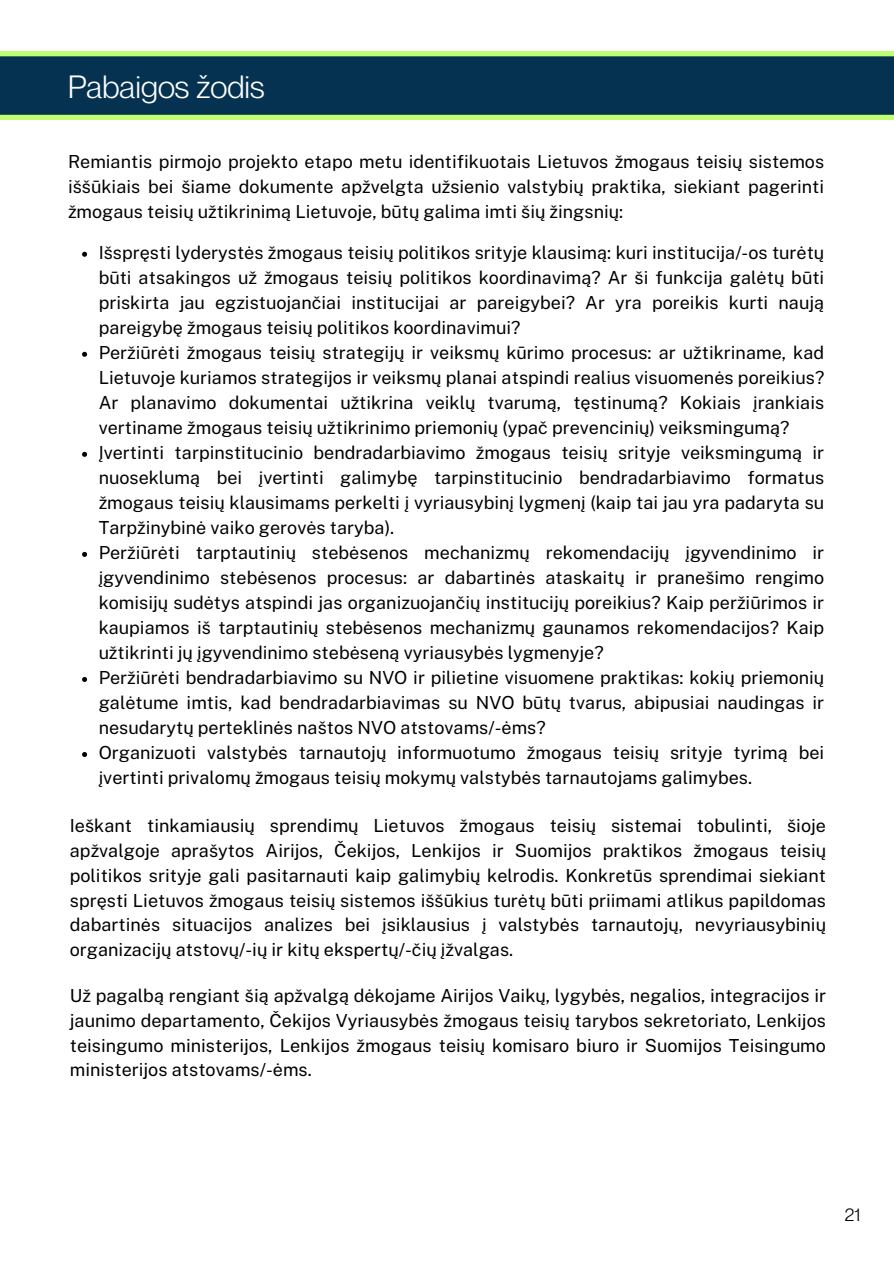
<style>
.page{position:relative;width:894px;height:1264px;background:#fff}
.page>*{position:absolute;margin:0;border:0;box-sizing:border-box;transform-origin:0 0}
.t1{font:31.5px "Neue Montreal";color:#fff}
.t2{font:18px/25px "Public Sans";color:#000;text-align:justify}
.t3{font:18px "Neue Montreal";color:#000}
</style>
<div class="page">
<svg style="left:0;top:52px;width:893px;height:67px;background:#1c4c54"></svg>
<svg style="left:82px;top:252px;width:5px;height:5px"></svg>
<svg style="left:82px;top:352px;width:5px;height:5px"></svg>
<svg style="left:82px;top:452px;width:5px;height:5px"></svg>
<svg style="left:82px;top:552px;width:5px;height:5px"></svg>
<svg style="left:82px;top:677px;width:5px;height:5px"></svg>
<svg style="left:82px;top:752px;width:5px;height:5px"></svg>
<h1 class="t1" style="left:68px;top:67px;width:198px">Pabaigos žodis</h1>
<p class="t2" style="left:68px;top:149px;width:757px">Remiantis pirmojo projekto etapo metu identifikuotais Lietuvos žmogaus teisių sistemos iššūkiais bei šiame dokumente apžvelgta užsienio valstybių praktika, siekiant pagerinti žmogaus teisių užtikrinimą Lietuvoje, būtų galima imti šių žingsnių:</p>
<p class="t2" style="left:99px;top:240px;width:727px;text-align:left">Išspręsti lyderystės žmogaus teisių politikos srityje klausimą: kuri institucija/-os turėtų būti atsakingos už žmogaus teisių politikos koordinavimą? Ar ši funkcija galėtų būti priskirta jau egzistuojančiai institucijai ar pareigybei? Ar yra poreikis kurti naują pareigybę žmogaus teisių politikos koordinavimui?<br>Peržiūrėti žmogaus teisių strategijų ir veiksmų kūrimo procesus: ar užtikriname, kad Lietuvoje kuriamos strategijos ir veiksmų planai atspindi realius visuomenės poreikius?<br>Ar planavimo dokumentai užtikrina veiklų tvarumą, tęstinumą? Kokiais įrankiais vertiname žmogaus teisių užtikrinimo priemonių (ypač prevencinių) veiksmingumą?<br>Įvertinti tarpinstitucinio bendradarbiavimo žmogaus teisių srityje veiksmingumą ir nuoseklumą bei įvertinti galimybę tarpinstitucinio bendradarbiavimo formatus žmogaus teisių klausimams perkelti į vyriausybinį lygmenį (kaip tai jau yra padaryta su Tarpžinybinė vaiko gerovės taryba).<br>Peržiūrėti tarptautinių stebėsenos mechanizmų rekomendacijų įgyvendinimo ir įgyvendinimo stebėsenos procesus: ar dabartinės ataskaitų ir pranešimo rengimo komisijų sudėtys atspindi jas organizuojančių institucijų poreikius? Kaip peržiūrimos ir kaupiamos iš tarptautinių stebėsenos mechanizmų gaunamos rekomendacijos? Kaip užtikrinti jų įgyvendinimo stebėseną vyriausybės lygmenyje?<br>Peržiūrėti bendradarbiavimo su NVO ir pilietine visuomene praktikas: kokių priemonių galėtume imtis, kad bendradarbiavimas su NVO būtų tvarus, abipusiai naudingas ir nesudarytų perteklinės naštos NVO atstovams/-ėms?<br>Organizuoti valstybės tarnautojų informuotumo žmogaus teisių srityje tyrimą bei įvertinti privalomų žmogaus teisių mokymų valstybės tarnautojams galimybes.</p>
<p class="t2" style="left:70px;top:813px;width:757px">Ieškant tinkamiausių sprendimų Lietuvos žmogaus teisių sistemai tobulinti, šioje apžvalgoje aprašytos Airijos, Čekijos, Lenkijos ir Suomijos praktikos žmogaus teisių politikos srityje gali pasitarnauti kaip galimybių kelrodis. Konkretūs sprendimai siekiant spręsti Lietuvos žmogaus teisių sistemos iššūkius turėtų būti priimami atlikus papildomas dabartinės situacijos analizes bei įsiklausius į valstybės tarnautojų, nevyriausybinių organizacijų atstovų/-ių ir kitų ekspertų/-čių įžvalgas.</p>
<p class="t2" style="left:70px;top:983px;width:757px">Už pagalbą rengiant šią apžvalgą dėkojame Airijos Vaikų, lygybės, negalios, integracijos ir jaunimo departamento, Čekijos Vyriausybės žmogaus teisių tarybos sekretoriato, Lenkijos teisingumo ministerijos, Lenkijos žmogaus teisių komisaro biuro ir Suomijos Teisingumo ministerijos atstovams/-ėms.</p>
<p class="t3" style="left:844px;top:1202px;width:17px">21</p>
</div>
